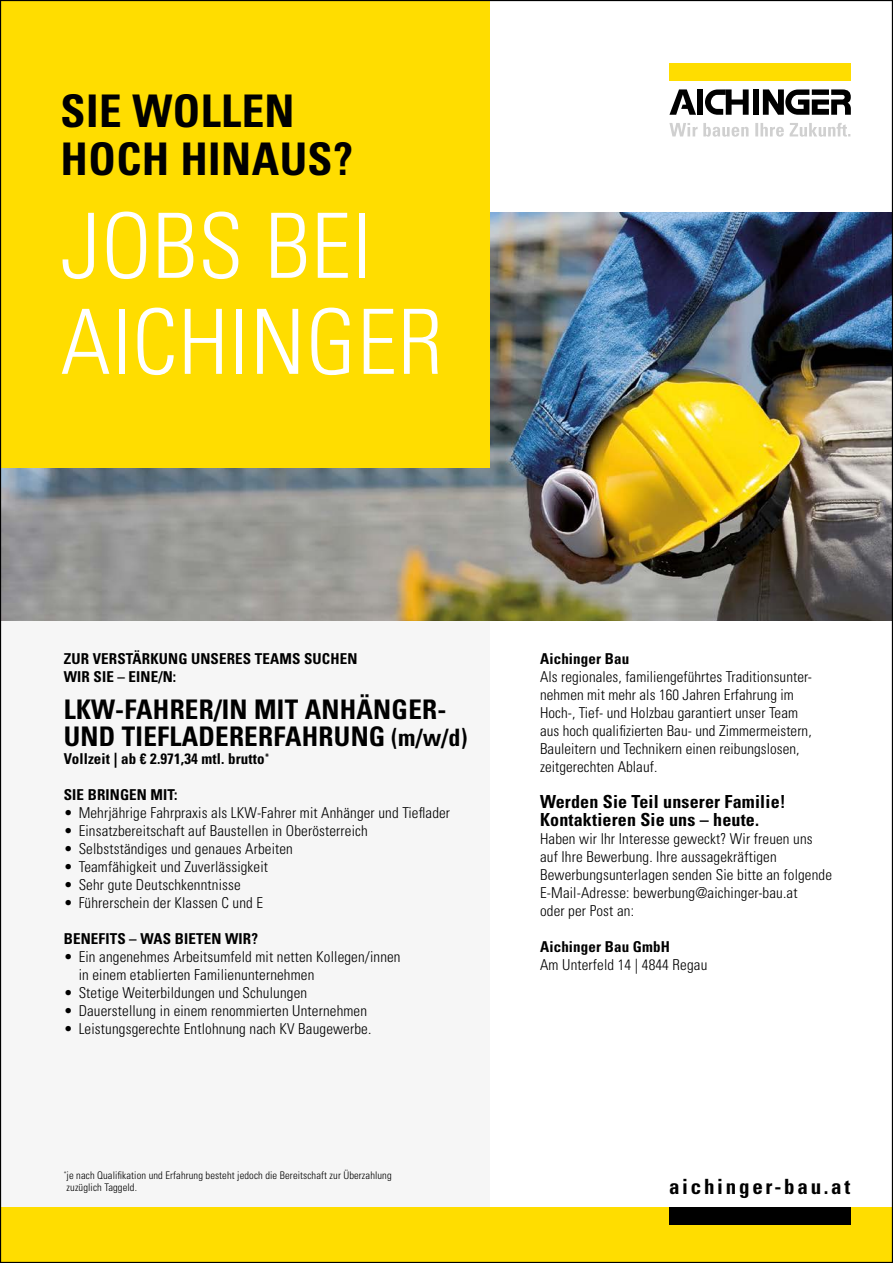
<style>
.page{position:relative;width:893px;height:1263px;background:#fff}
.page>*{position:absolute;margin:0;border:0;box-sizing:border-box;transform-origin:0 0}
.t1{font:300 condensed 90px/96px "Univers LT Std";letter-spacing:.01em;color:#fff}
.t2{font:700 condensed 45px/48px "Univers LT Std";letter-spacing:.01em;color:#000}
.t3{font:700 condensed 27px/27.8px "Univers LT Std";letter-spacing:.01em;color:#000}
.t4{font:700 condensed 21px "Univers LT Std";letter-spacing:.13em;color:#000}
.t5{font:700 condensed 18px/18px "Univers LT Std";letter-spacing:.01em;color:#000}
.t6{font:300 condensed 15px/18px "Univers LT Std";letter-spacing:.01em;color:#000}
.t7{font:700 condensed 15px/18.8px "Univers LT Std";letter-spacing:.01em;color:#000}
.t8{font:300 condensed 10.5px/12px "Univers LT Std";letter-spacing:.01em;color:#000}
.s1{font-size:24px}
</style>
<div class="page">
<div style="left:0;top:532px;width:489px;height:688px;background:#f6f6f6"></div>
<img style="left:2px;top:213px;width:889px;height:408px">
<div style="left:0;top:0;width:489px;height:468px;background:#fd0"></div>
<div style="left:669px;top:64px;width:182px;height:17px;background:#fd0"></div>
<svg style="left:669px;top:89px;width:27px;height:26px"></svg>
<svg style="left:705px;top:89px;width:44px;height:26px"></svg>
<div style="left:753px;top:89px;width:6px;height:26px;background:#000"></div>
<div style="left:697px;top:89px;width:6px;height:26px;background:#000"></div>
<svg style="left:763px;top:89px;width:88px;height:26px"></svg>
<svg style="left:669px;top:123px;width:181px;height:14px"></svg>
<div style="left:0;top:1208px;width:893px;height:55px;background:#fd0"></div>
<div style="left:669px;top:1208px;width:181px;height:17px;background:#000"></div>
<h2 class="t2" style="left:61px;top:87px;width:294px">SIE WOLLEN<br>HOCH HINAUS?</h2>
<h1 class="t1" style="left:61px;top:198px;width:384px">JOBS BEI<br>AICHINGER</h1>
<p class="t7" style="left:64px;top:649px;width:295px">ZUR VERSTÄRKUNG UNSERES TEAMS SUCHEN<br>WIR SIE – EINE/N:</p>
<h3 class="t3" style="left:64px;top:695px;width:405px">LKW-FAHRER/IN MIT ANHÄNGER-<br>UND TIEFLADERERFAHRUNG <span class="s1">(m/w/d)</span></h3>
<p class="t7" style="left:64px;top:750px;width:207px">Vollzeit | ab € 2.971,34 mtl. brutto<sup>*</sup></p>
<p class="t7" style="left:64px;top:786px;width:115px">SIE BRINGEN MIT:</p>
<p class="t6" style="left:64px;top:804px;width:388px">• Mehrjährige Fahrpraxis als LKW-Fahrer mit Anhänger und Tieflader</p>
<p class="t6" style="left:64px;top:822px;width:306px">• Einsatzbereitschaft auf Baustellen in Oberösterreich</p>
<p class="t6" style="left:64px;top:840px;width:231px">• Selbstständiges und genaues Arbeiten</p>
<p class="t6" style="left:64px;top:858px;width:206px">• Teamfähigkeit und Zuverlässigkeit</p>
<p class="t6" style="left:64px;top:876px;width:179px">• Sehr gute Deutschkenntnisse</p>
<p class="t6" style="left:64px;top:894px;width:201px">• Führerschein der Klassen C und E</p>
<p class="t7" style="left:64px;top:930px;width:196px">BENEFITS – WAS BIETEN WIR?</p>
<p class="t6" style="left:79px;top:948px;width:323px;text-indent:-15px">• Ein angenehmes Arbeitsumfeld mit netten Kollegen/innen in einem etablierten Familienunternehmen</p>
<p class="t6" style="left:64px;top:984px;width:245px">• Stetige Weiterbildungen und Schulungen</p>
<p class="t6" style="left:64px;top:1002px;width:305px">• Dauerstellung in einem renommierten Unternehmen</p>
<p class="t6" style="left:64px;top:1020px;width:309px">• Leistungsgerechte Entlohnung nach KV Baugewerbe.</p>
<p class="t8" style="left:64px;top:1170px;width:329px"><sup>*</sup>je nach Qualifikation und Erfahrung besteht jedoch die Bereitschaft zur Überzahlung zuzüglich Taggeld.</p>
<p class="t7" style="left:540px;top:649px;width:91px">Aichinger Bau</p>
<p class="t6" style="left:540px;top:667px;width:273px">Als regionales, familiengeführtes Traditionsunter&shy;nehmen mit mehr als 160 Jahren Erfahrung im Hoch-, Tief- und Holzbau garantiert unser Team aus hoch qualifizierten Bau- und Zimmermeistern, Bauleitern und Technikern einen reibungslosen, zeitgerechten Ablauf.</p>
<p class="t5" style="left:540px;top:792px;width:247px">Werden Sie Teil unserer Familie!<br>Kontaktieren Sie uns – heute.</p>
<p class="t6" style="left:540px;top:829px;width:294px">Haben wir Ihr Interesse geweckt? Wir freuen uns auf Ihre Bewerbung. Ihre aussagekräftigen Bewerbungsunterlagen senden Sie bitte an folgende E-Mail-Adresse: bewerbung@aichinger-bau.at<br>oder per Post an:</p>
<p class="t7" style="left:540px;top:937px;width:132px">Aichinger Bau GmbH</p>
<p class="t6" style="left:540px;top:955px;width:169px">Am Unterfeld 14 | 4844 Regau</p>
<h3 class="t4" style="left:669px;top:1174px;width:183px">aichinger-bau.at</h3>
</div>
